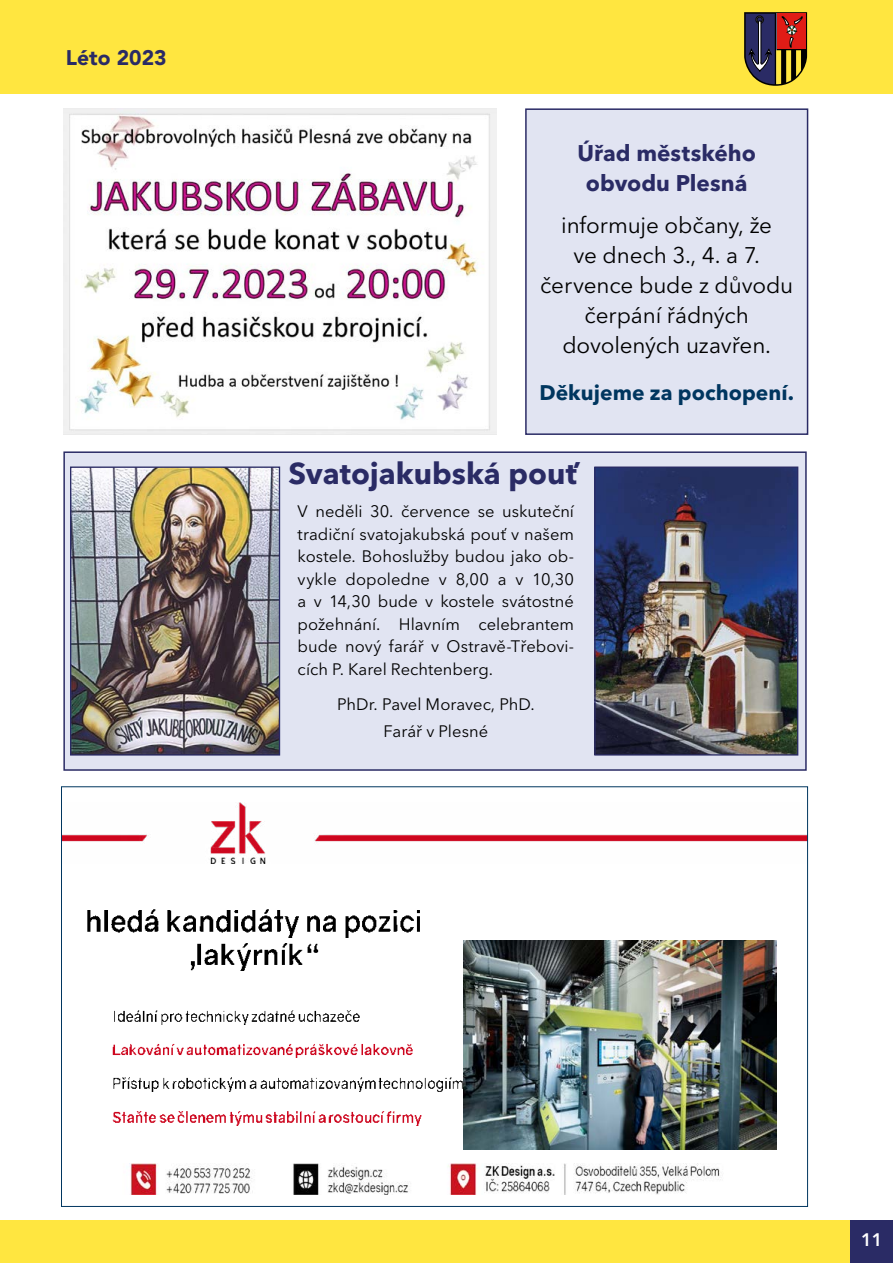
<style>
.page{position:relative;width:893px;height:1263px;background:#fff}
.page>*{position:absolute;margin:0;border:0;box-sizing:border-box;transform-origin:0 0}
.t1{font:700 30px "Avenir Next LT Pro";color:#2a2b65}
.t2{font:22.5px/30px "Avenir Next LT Pro";letter-spacing:-.005em;color:#000;text-align:center}
.t3{font:700 22.5px/30px "Avenir Next LT Pro";color:#2a2b65;text-align:center}
.t4{font:700 21px "Avenir Next LT Pro";letter-spacing:.005em;color:#00365f}
.t5{font:900 21px "Avenir LT Std";color:#2a2b65}
.t6{font:800 18px "Avenir LT Std";color:#fff}
.t7{font:16.5px/22.5px "Avenir Next LT Pro";color:#000;text-align:justify}
</style>
<div class="page">
<div style="left:0;top:0;width:893px;height:94px;background:#ffe640"></div>
<div style="left:0;top:1220px;width:893px;height:43px;background:#ffe640"></div>
<svg style="left:744px;top:12px;width:63px;height:74px"></svg>
<div style="left:850px;top:1220px;width:43px;height:43px;background:#2a2b65"></div>
<img style="left:64px;top:108px;width:433px;height:326px">
<div style="left:526px;top:109px;width:281px;height:325px;background:#e1e4f2"></div>
<div style="left:525px;top:108px;width:283px;height:327px;border:2px solid #2a2b65"></div>
<img style="left:129px;top:1163px;width:591px;height:32px">
<img style="left:63px;top:803px;width:743px;height:60px">
<img style="left:464px;top:941px;width:312px;height:208px">
<img style="left:87px;top:910px;width:14px;height:22px">
<img style="left:104px;top:909px;width:316px;height:28px">
<img style="left:190px;top:961px;width:5px;height:9px">
<img style="left:197px;top:937px;width:122px;height:33px">
<img style="left:114px;top:1010px;width:44px;height:12px">
<img style="left:161px;top:1013px;width:22px;height:11px">
<img style="left:185px;top:1010px;width:64px;height:14px">
<img style="left:251px;top:1010px;width:44px;height:12px">
<img style="left:298px;top:1010px;width:62px;height:12px">
<img style="left:112px;top:1043px;width:63px;height:13px">
<img style="left:176px;top:1047px;width:8px;height:9px">
<img style="left:186px;top:1043px;width:110px;height:15px">
<img style="left:296px;top:1043px;width:62px;height:15px">
<img style="left:361px;top:1043px;width:52px;height:13px">
<img style="left:113px;top:1077px;width:46px;height:14px">
<img style="left:163px;top:1077px;width:10px;height:12px">
<img style="left:173px;top:1077px;width:73px;height:14px">
<img style="left:249px;top:1080px;width:8px;height:9px">
<img style="left:260px;top:1077px;width:119px;height:14px">
<img style="left:379px;top:1075px;width:91px;height:16px">
<img style="left:112px;top:1111px;width:44px;height:12px">
<img style="left:159px;top:1114px;width:19px;height:9px">
<img style="left:178px;top:1111px;width:48px;height:12px">
<img style="left:229px;top:1111px;width:37px;height:14px">
<img style="left:266px;top:1111px;width:50px;height:12px">
<img style="left:318px;top:1114px;width:11px;height:9px">
<img style="left:329px;top:1111px;width:56px;height:12px">
<img style="left:386px;top:1111px;width:36px;height:14px">
<div style="left:63px;top:451px;width:744px;height:320px;background:#e1e4f2;border:2px solid #2a2b65"></div>
<img style="left:72px;top:468px;width:206px;height:285px">
<div style="left:70px;top:466px;width:210px;height:289px;border:1px solid #2a2b65"></div>
<img style="left:596px;top:468px;width:200px;height:285px">
<div style="left:594px;top:466px;width:204px;height:289px;border:1px solid #2a2b65"></div>
<p class="t5" style="left:66px;top:44px;width:102px">Léto 2023</p>
<h2 class="t3" style="left:577px;top:137px;width:180px">Úřad městského obvodu Plesná</h2>
<h2 class="t2" style="left:540px;top:210px;width:255px">informuje občany, že<br>ve dnech 3., 4. a 7. července bude z důvodu čerpání řádných dovolených uzavřen.</h2>
<p class="t4" style="left:539px;top:380px;width:256px">Děkujeme za pochopení.</p>
<h1 class="t1" style="left:289px;top:455px;width:292px">Svatojakubská pouť</h1>
<p class="t7" style="left:298px;top:500px;width:278px">V neděli 30. července se uskuteční tradiční svatojakubská pouť v našem kostele. Bohoslužby budou jako ob&shy;vykle dopoledne v 8,00 a v 10,30 a v 14,30 bude v kostele svátostné požehnání. Hlavním celebrantem bude nový farář v Ostravě-Třebovi&shy;cích P. Karel Rechtenberg.</p>
<p class="t7" style="left:337px;top:691px;width:199px;line-height:26.7px;text-align:center">PhDr. Pavel Moravec, PhD.<br>Farář v Plesné</p>
<p class="t6" style="left:861px;top:1229px;width:23px">11</p>
</div>
